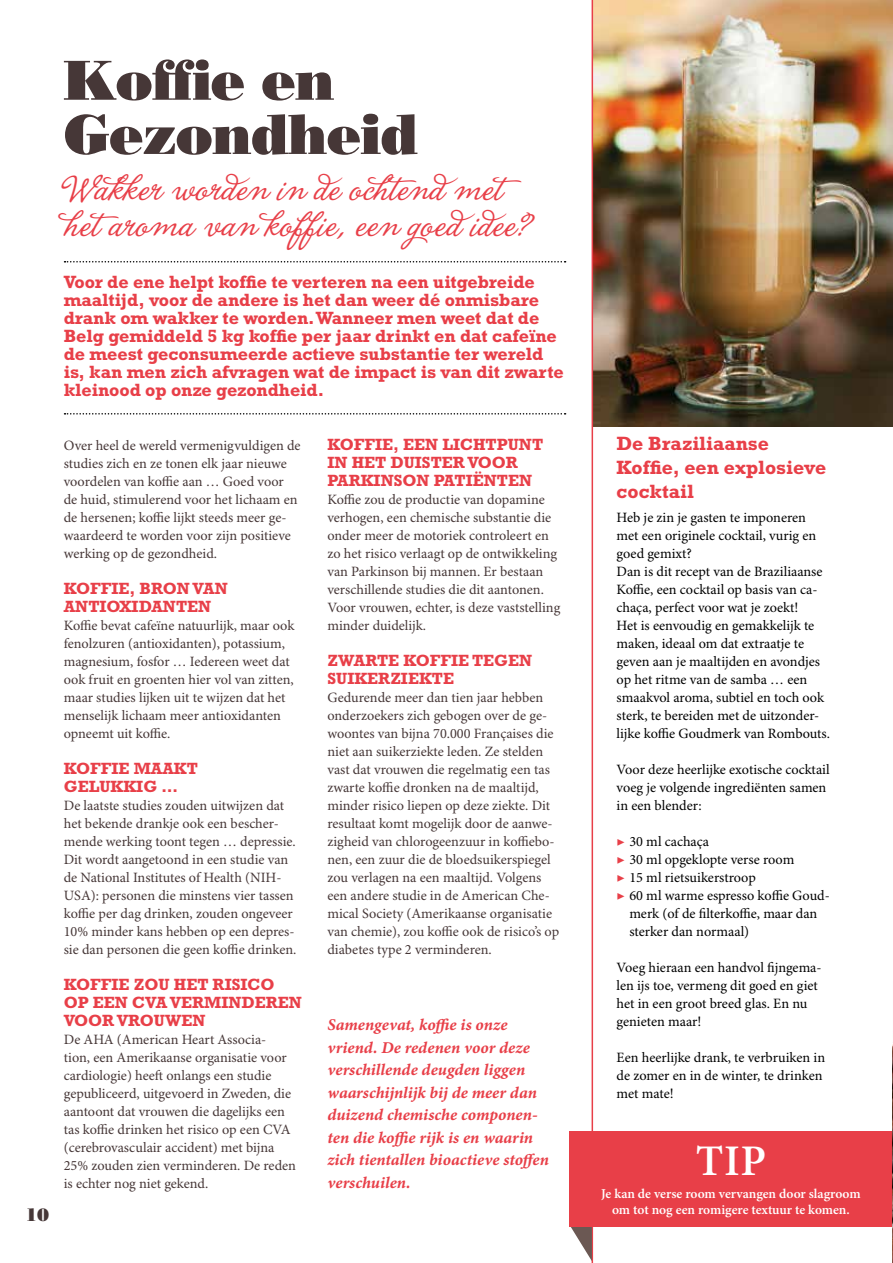
<style>
.page{position:relative;width:893px;height:1263px;background:#fff}
.page>*{position:absolute;margin:0;border:0;box-sizing:border-box;transform-origin:0 0}
.t1{font:56.1px/54.2px "Bodoni Std Poster";letter-spacing:-.02em;color:#463737}
.t2{font:600 43.65px "Minion Pro";color:#fff}
.t3{font:37.5px/36.3px "La Portenia dela Boca";color:#e83f48}
.t4{font:700 19.5px/24px "Rockwell Std";color:#e83f48}
.t5{font:700 18px/18px "Rockwell Std";letter-spacing:-.005em;color:#e83f48}
.t6{font:18px "Bodoni Std Poster";color:#463737}
.t7{font:16.5px/22.5px "Minion Pro Bold It Capt";color:#e83f48}
.t8{font:700 16.5px/18px "Rockwell Std";color:#e83f48}
.t9{font:14.25px/18px "Minion Pro";color:#463737}
.t10{font:14.25px/18px "Minion Pro";color:#000}
.t11{font:600 13.5px/16px "Minion Pro";letter-spacing:-.005em;color:#fff;text-align:center}
.s1{color:#e83f48}
</style>
<div class="page">
<img style="left:591px;top:0;width:302px;height:1263px">
<svg style="left:65px;top:261px;width:501px;height:1px"></svg>
<svg style="left:65px;top:413px;width:501px;height:2px"></svg>
<svg style="left:571px;top:1227px;width:21px;height:34px"></svg>
<div style="left:570px;top:1131px;width:323px;height:96px;background:#e83f48"></div>
<img style="left:892px;top:981px;width:1px;height:282px">
<h1 class="t1" style="left:64px;top:53px;width:356px">Koffie en<br>Gezondheid</h1>
<h3 class="t3" style="left:66px;top:173px;width:467px">Wakker worden in de ochtend met hetaroma van koffie, een goed idee?</h3>
<p class="t5" style="left:64px;top:273px;width:501px">Voor de ene helpt koffie te verteren na een uitgebreide maaltijd, voor de andere is het dan weer dé onmisbare drank om wakker te worden. Wanneer men weet dat de Belg gemiddeld 5 kg koffie per jaar drinkt en dat cafeïne de meest geconsumeerde actieve substantie ter wereld is, kan men zich afvragen wat de impact is van dit zwarte kleinood op onze gezondheid.</p>
<p class="t6" style="left:26px;top:1204px;width:25px">10</p>
<p class="t9" style="left:64px;top:437px;width:238px">Over heel de wereld vermenigvuldigen de studies zich en ze tonen elk jaar nieuwe voordelen van koffie aan … Goed voor de huid, stimulerend voor het lichaam en de hersenen; koffie lijkt steeds meer ge&shy;waardeerd te worden voor zijn positieve werking op de gezondheid.</p>
<p class="t8" style="left:64px;top:579px;width:165px">KOFFIE, BRON VAN<br>ANTIOXIDANTEN</p>
<p class="t9" style="left:64px;top:617px;width:232px">Koffie bevat cafeïne natuurlijk, maar ook fenolzuren (antioxidanten), potassium, magnesium, fosfor … Iedereen weet dat ook fruit en groenten hier vol van zitten, maar studies lijken uit te wijzen dat het menselijk lichaam meer antioxidanten opneemt uit koffie.</p>
<p class="t8" style="left:64px;top:759px;width:136px">KOFFIE MAAKT<br>GELUKKIG …</p>
<p class="t9" style="left:64px;top:797px;width:234px">De laatste studies zouden uitwijzen dat het bekende drankje ook een bescher&shy;mende werking toont tegen … depressie.<br>Dit wordt aangetoond in een studie van de National Institutes of Health (NIH-USA): personen die minstens vier tassen koffie per dag drinken, zouden ongeveer 10% minder kans hebben op een depres&shy;sie dan personen die geen koffie drinken.</p>
<p class="t8" style="left:64px;top:975px;width:240px">KOFFIE ZOU HET RISICO<br>OP EEN CVA VERMINDEREN<br>VOOR VROUWEN</p>
<p class="t9" style="left:64px;top:1031px;width:234px">De AHA (American Heart Associa&shy;tion, een Amerikaanse organisatie voor cardiologie) heeft onlangs een studie gepubliceerd, uitgevoerd in Zweden, die aantoont dat vrouwen die dagelijks een tas koffie drinken het risico op een CVA (cerebrovasculair accident) met bijna 25% zouden zien verminderen. De reden is echter nog niet gekend.</p>
<p class="t8" style="left:327px;top:435px;width:217px">KOFFIE, EEN LICHTPUNT<br>IN HET DUISTER VOOR<br>PARKINSON PATIËNTEN</p>
<p class="t9" style="left:327px;top:491px;width:234px">Koffie zou de productie van dopamine verhogen, een chemische substantie die onder meer de motoriek controleert en zo het risico verlaagt op de ontwikkeling van Parkinson bij mannen. Er bestaan verschillende studies die dit aantonen.<br>Voor vrouwen, echter, is deze vaststelling minder duidelijk.</p>
<p class="t8" style="left:327px;top:651px;width:206px">ZWARTE KOFFIE TEGEN<br>SUIKERZIEKTE</p>
<p class="t9" style="left:327px;top:689px;width:233px">Gedurende meer dan tien jaar hebben onderzoekers zich gebogen over de ge&shy;woontes van bijna 70.000 Françaises die niet aan suikerziekte leden. Ze stelden vast dat vrouwen die regelmatig een tas zwarte koffie dronken na de maaltijd, minder risico liepen op deze ziekte. Dit resultaat komt mogelijk door de aanwe&shy;zigheid van chlorogeenzuur in koffiebo&shy;nen, een zuur die de bloedsuikerspiegel zou verlagen na een maaltijd. Volgens een andere studie in de American Che&shy;mical Society (Amerikaanse organisatie van chemie), zou koffie ook de risico’s op diabetes type 2 verminderen.</p>
<p class="t7" style="left:327px;top:1015px;width:223px">Samengevat, koffie is onze vriend. De redenen voor deze verschillende deugden liggen waarschijnlijk bij de meer dan duizend chemische componen&shy;ten die koffie rijk is en waarin zich tientallen bioactieve stoffen verschuilen.</p>
<h3 class="t4" style="left:617px;top:431px;width:211px">De Braziliaanse<br>Koffie, een explosieve cocktail</h3>
<p class="t10" style="left:617px;top:509px;width:215px">Heb je zin je gasten te imponeren met een originele cocktail, vurig en goed gemixt?<br>Dan is dit recept van de Braziliaanse<br>Koffie, een cocktail op basis van ca&shy;chaça, perfect voor wat je zoekt!<br>Het is eenvoudig en gemakkelijk te maken, ideaal om dat extraatje te geven aan je maaltijden en avondjes op het ritme van de samba … een smaakvol aroma, subtiel en toch ook sterk, te bereiden met de uitzonder&shy;lijke koffie Goudmerk van Rombouts.</p>
<p class="t10" style="left:617px;top:761px;width:215px">Voor deze heerlijke exotische cocktail voeg je volgende ingrediënten samen in een blender:</p>
<p class="t10" style="left:617px;top:833px;width:94px"><span class="s1">▶</span> 30 ml cachaça</p>
<p class="t10" style="left:617px;top:851px;width:179px"><span class="s1">▶</span> 30 ml opgeklopte verse room</p>
<p class="t10" style="left:617px;top:869px;width:141px"><span class="s1">▶</span> 15 ml rietsuikerstroop</p>
<p class="t10" style="left:617px;top:887px;width:215px"><span class="s1">▶</span> 60 ml warme espresso koffie Goud-</p>
<p class="t10" style="left:629px;top:905px;width:189px">merk (of de filterkoffie, maar dan</p>
<p class="t10" style="left:629px;top:923px;width:121px">sterker dan normaal)</p>
<p class="t10" style="left:617px;top:959px;width:207px">Voeg hieraan een handvol fijngema&shy;len ijs toe, vermeng dit goed en giet het in een groot breed glas. En nu genieten maar!</p>
<p class="t10" style="left:617px;top:1049px;width:210px">Een heerlijke drank, te verbruiken in de zomer en in de winter, te drinken met mate!</p>
<h2 class="t2" style="left:696px;top:1134px;width:72px">TIP</h2>
<p class="t11" style="left:601px;top:1186px;width:261px">Je kan de verse room vervangen door slagroom om tot nog een romigere textuur te komen.</p>
</div>
